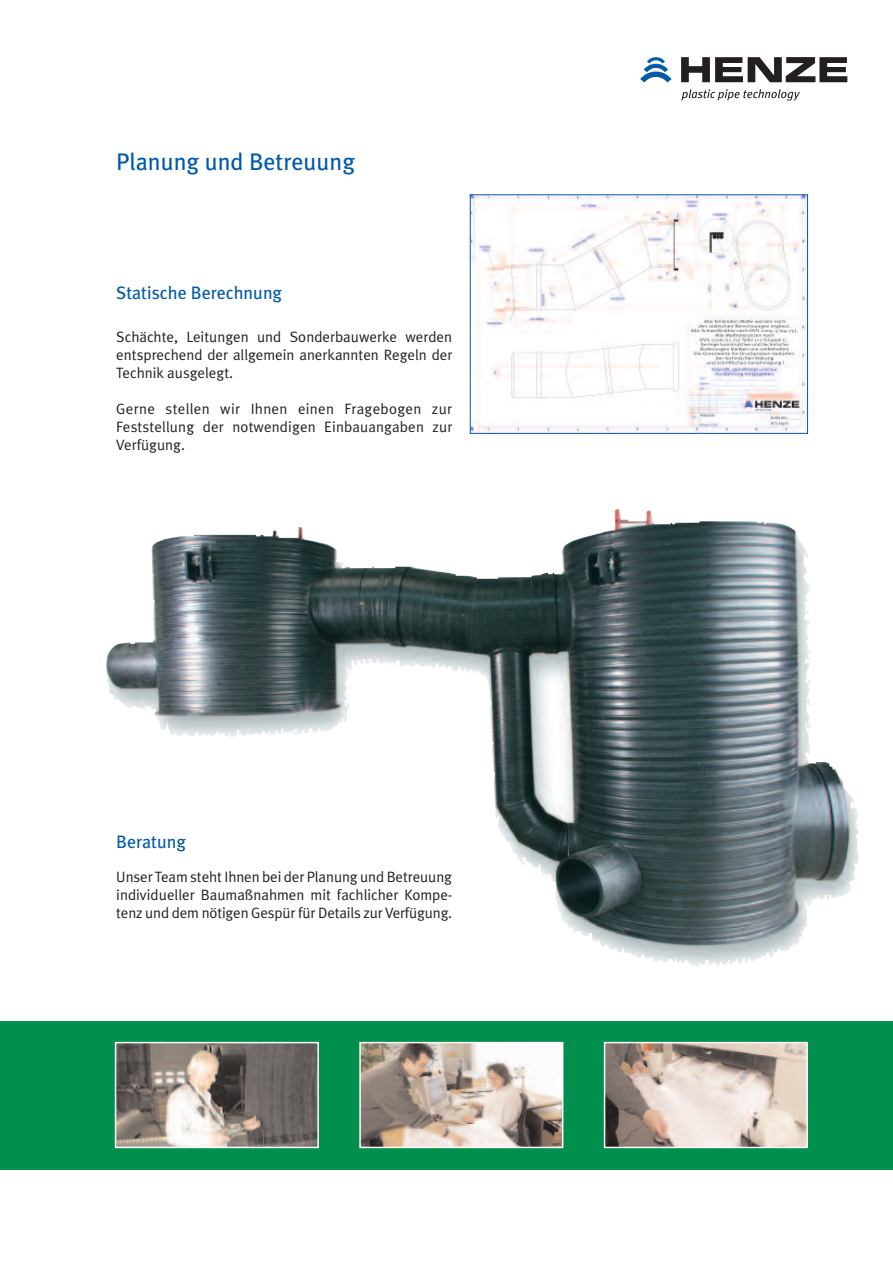
<style>
.page{position:relative;width:893px;height:1263px;background:#fff}
.page>*{position:absolute;margin:0;border:0;box-sizing:border-box;transform-origin:0 0}
.t1{font:24px "Meta Plus";color:#015aaa}
.t2{font:18px "Meta Plus";color:#015aaa}
.t3{font:15px/18px "Meta Plus Normal";color:#231f20;text-align:justify}
</style>
<div class="page">
<div style="left:0;top:1020px;width:893px;height:149px;background:#008f4d"></div>
<img style="left:118px;top:1045px;width:198px;height:100px">
<div style="left:115px;top:1042px;width:204px;height:106px;border:2px solid #fff"></div>
<img style="left:362px;top:1045px;width:198px;height:100px">
<div style="left:359px;top:1042px;width:204px;height:106px;border:2px solid #fff"></div>
<img style="left:607px;top:1045px;width:198px;height:100px">
<div style="left:604px;top:1042px;width:204px;height:106px;border:2px solid #fff"></div>
<img style="left:472px;top:196px;width:334px;height:236px">
<div style="left:470px;top:194px;width:338px;height:240px;border:1px solid #015aaa"></div>
<img style="left:106px;top:509px;width:753px;height:453px">
<svg style="left:681px;top:57px;width:166px;height:25px"></svg>
<svg style="left:640px;top:57px;width:32px;height:26px"></svg>
<svg style="left:681px;top:89px;width:119px;height:12px"></svg>
<h1 class="t1" style="left:116px;top:148px;width:240px">Planung und Betreuung</h1>
<p class="t2" style="left:116px;top:282px;width:167px">Statische Berechnung</p>
<p class="t3" style="left:116px;top:328px;width:338px">Schächte, Leitungen und Sonderbauwerke werden entsprechend der allgemein anerkannten Regeln der Technik ausgelegt.</p>
<p class="t3" style="left:116px;top:400px;width:338px">Gerne stellen wir Ihnen einen Fragebogen zur Feststellung der notwendigen Einbauangaben zur Verfügung.</p>
<p class="t2" style="left:116px;top:832px;width:71px">Beratung</p>
<p class="t3" style="left:116px;top:868px;width:338px">Unser Team steht Ihnen bei der Planung und Betreuung individueller Baumaßnahmen mit fachlicher Kompe&shy;tenz und dem nötigen Gespür für Details zur Verfügung.</p>
</div>
